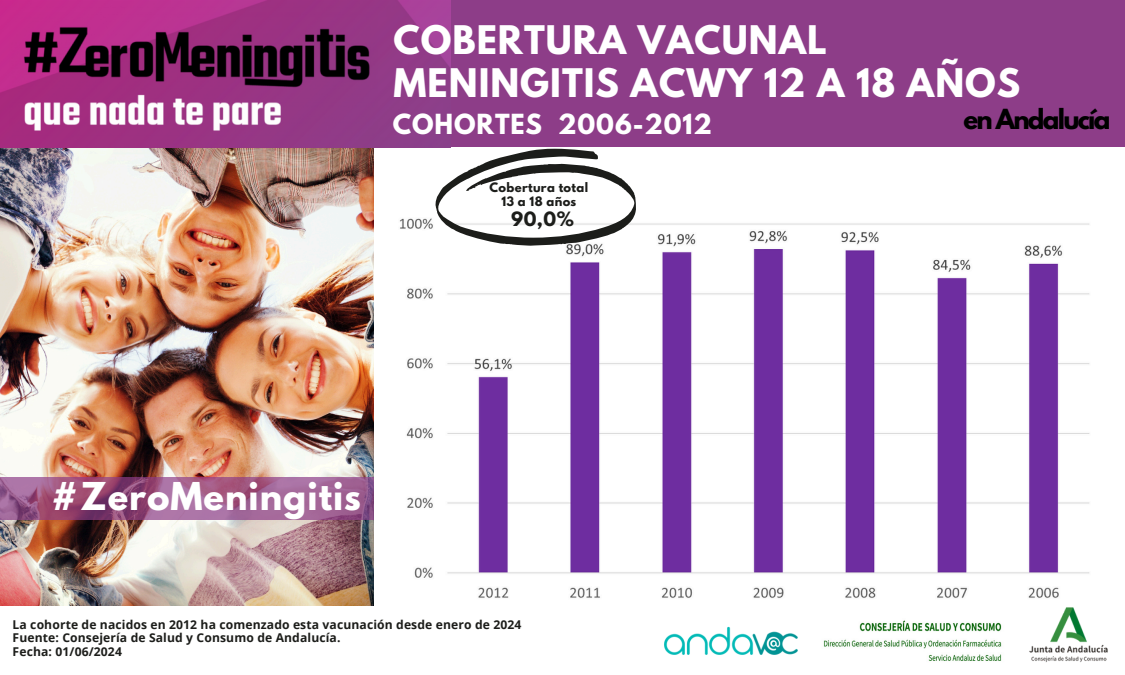
<style>
.page{position:relative;width:1125px;height:675px;background:#fff}
.page>*{position:absolute;margin:0;border:0;box-sizing:border-box;transform-origin:0 0}
.t1{font:700 34.9px/43.5px "League Spartan";letter-spacing:.03em;color:#fff}
.t2{font:700 34px "League Spartan";letter-spacing:.03em;color:#fff}
.t3{font:700 24.5px "League Spartan";letter-spacing:.035em;color:#fff}
.t4{font:700 24.5px "League Spartan";letter-spacing:-.07em;color:#000}
.t5{font:700 17.5px "League Spartan";color:#1c1d1a}
.t6{font:700 12.1px "Open Sans";letter-spacing:.01em;color:#1c1d1a}
.t7{font:700 11.5px "League Spartan";letter-spacing:.03em;color:#1c1d1a}
</style>
<div class="page">
<div style="left:248px;top:0;width:877px;height:147px;background:#8d3d88"></div>
<img style="left:0;top:148px;width:374px;height:457px">
<svg style="left:0;top:477px;width:373px;height:43px;background:#9c5a89"></svg>
<img style="left:0;top:0;width:451px;height:148px">
<img style="left:400px;top:218px;width:690px;height:380px">
<img style="left:1029px;top:607px;width:79px;height:56px">
<img style="left:823px;top:620px;width:179px;height:41px">
<img style="left:664px;top:626px;width:134px;height:29px">
<svg style="left:434px;top:149px;width:202px;height:97px"></svg>
<h2 class="t1" style="left:394px;top:22px;width:628px">COBERTURA VACUNAL<br>MENINGITIS ACWY 12 A 18 AÑOS</h2>
<p class="t4" style="left:963px;top:107px;width:149px">en Andalucía</p>
<p class="t3" style="left:393px;top:112px;width:321px">COHORTES 2006-2012</p>
<p class="t2" style="left:51px;top:480px;width:311px">#ZeroMeningitis</p>
<p class="t7" style="left:490px;top:181px;width:100px">Cobertura total</p>
<p class="t7" style="left:501px;top:196px;width:76px">13 a 18 años</p>
<h5 class="t5" style="left:511px;top:210px;width:64px">90,0%</h5>
<p class="t6" style="left:13px;top:616px;width:510px">La cohorte de nacidos en 2012 ha comenzado esta vacunación desde enero de 2024</p>
<p class="t6" style="left:13px;top:629px;width:329px">Fuente: Consejería de Salud y Consumo de Andalucía.</p>
<p class="t6" style="left:13px;top:643px;width:111px">Fecha: 01/06/2024</p>
</div>
